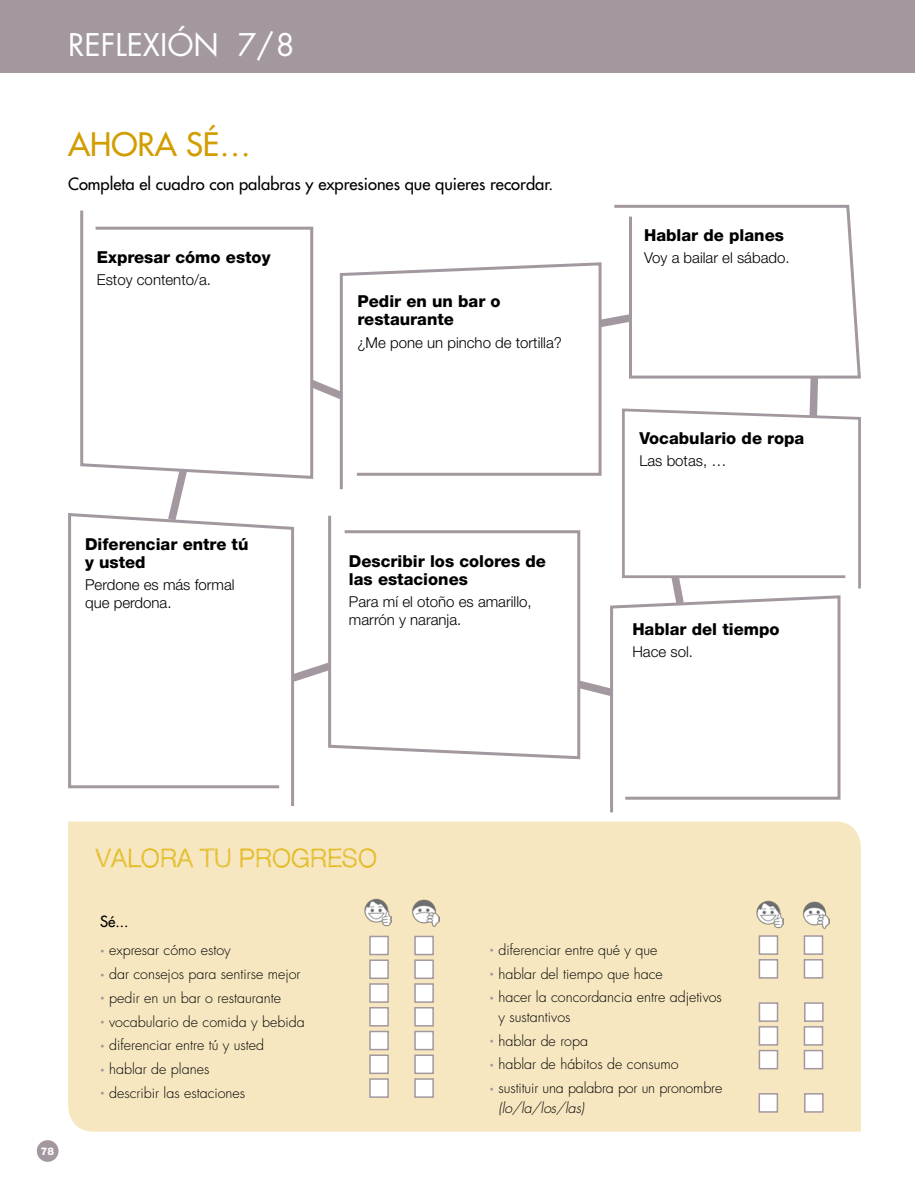
<style>
.page{position:relative;width:915px;height:1191px;background:#fff}
.page>*{position:absolute;margin:0;border:0;box-sizing:border-box;transform-origin:0 0}
.t1{font:500 31.5px "Futura Std";color:#d29d00}
.t2{font:30.45px "Futura Std";color:#fff}
.t3{font:300 25.5px "Sketchetik";color:#e0b100}
.t4{font:800 16.5px/18px "Helvetica Neue LT Std";color:#000}
.t5{font:500 16.5px "Futura Std";color:#000}
.t6{font:300 15px/18px "Helvetica Neue LT Std";color:#000}
.t7{font:500 15px "Futura Std";color:#000}
.t8{font:300 14.25px/19.5px "Futura Std";color:#000}
.t9{font:800 10.5px "Helvetica Neue LT Std";color:#fff}
.s1{font-size:7.5px;color:#a3989f}
.s2{font-style:italic}
</style>
<div class="page">
<div style="left:37px;top:1140px;width:21px;height:21px;background:#a3989f;border-radius:50%"></div>
<div style="left:68px;top:821px;width:792px;height:310px;background:#f6e7c0"></div>
<img style="left:361px;top:897px;width:31px;height:30px">
<img style="left:410px;top:897px;width:29px;height:30px">
<div style="left:369px;top:935px;width:19px;height:20px;background:#fff;border:2px solid #a3989f"></div>
<div style="left:414px;top:935px;width:19px;height:20px;background:#fff;border:2px solid #a3989f"></div>
<div style="left:369px;top:959px;width:19px;height:20px;background:#fff;border:2px solid #a3989f"></div>
<div style="left:414px;top:959px;width:19px;height:20px;background:#fff;border:2px solid #a3989f"></div>
<div style="left:369px;top:983px;width:19px;height:19px;background:#fff;border:2px solid #a3989f"></div>
<div style="left:414px;top:983px;width:19px;height:19px;background:#fff;border:2px solid #a3989f"></div>
<div style="left:369px;top:1007px;width:19px;height:19px;background:#fff;border:2px solid #a3989f"></div>
<div style="left:414px;top:1007px;width:19px;height:19px;background:#fff;border:2px solid #a3989f"></div>
<div style="left:369px;top:1030px;width:19px;height:20px;background:#fff;border:2px solid #a3989f"></div>
<div style="left:414px;top:1030px;width:19px;height:20px;background:#fff;border:2px solid #a3989f"></div>
<div style="left:369px;top:1054px;width:19px;height:20px;background:#fff;border:2px solid #a3989f"></div>
<div style="left:414px;top:1054px;width:19px;height:20px;background:#fff;border:2px solid #a3989f"></div>
<div style="left:369px;top:1078px;width:19px;height:19px;background:#fff;border:2px solid #a3989f"></div>
<div style="left:414px;top:1078px;width:19px;height:19px;background:#fff;border:2px solid #a3989f"></div>
<div style="left:758px;top:935px;width:20px;height:20px;background:#fff;border:2px solid #a3989f"></div>
<div style="left:803px;top:935px;width:20px;height:20px;background:#fff;border:2px solid #a3989f"></div>
<div style="left:758px;top:959px;width:20px;height:19px;background:#fff;border:2px solid #a3989f"></div>
<div style="left:803px;top:959px;width:20px;height:19px;background:#fff;border:2px solid #a3989f"></div>
<div style="left:758px;top:1002px;width:20px;height:20px;background:#fff;border:2px solid #a3989f"></div>
<div style="left:803px;top:1002px;width:20px;height:20px;background:#fff;border:2px solid #a3989f"></div>
<div style="left:758px;top:1026px;width:20px;height:19px;background:#fff;border:2px solid #a3989f"></div>
<div style="left:803px;top:1026px;width:20px;height:19px;background:#fff;border:2px solid #a3989f"></div>
<div style="left:758px;top:1049px;width:20px;height:20px;background:#fff;border:2px solid #a3989f"></div>
<div style="left:803px;top:1049px;width:20px;height:20px;background:#fff;border:2px solid #a3989f"></div>
<div style="left:758px;top:1093px;width:19px;height:19px;background:#fff;border:2px solid #a3989f"></div>
<div style="left:803px;top:1093px;width:20px;height:19px;background:#fff;border:2px solid #a3989f"></div>
<img style="left:752px;top:899px;width:31px;height:30px">
<img style="left:799px;top:899px;width:30px;height:30px">
<div style="left:0;top:0;width:914px;height:72px;background:#a3989f"></div>
<svg style="left:314px;top:380px;width:24px;height:19px"></svg>
<svg style="left:581px;top:681px;width:27px;height:15px"></svg>
<svg style="left:295px;top:663px;width:31px;height:19px"></svg>
<svg style="left:80px;top:210px;width:234px;height:269px"></svg>
<svg style="left:622px;top:408px;width:239px;height:181px"></svg>
<svg style="left:68px;top:513px;width:227px;height:293px"></svg>
<svg style="left:608px;top:595px;width:233px;height:218px"></svg>
<svg style="left:326px;top:515px;width:255px;height:245px"></svg>
<svg style="left:338px;top:262px;width:264px;height:228px"></svg>
<svg style="left:614px;top:204px;width:247px;height:175px"></svg>
<svg style="left:163px;top:461px;width:29px;height:67px"></svg>
<svg style="left:805px;top:369px;width:16px;height:55px"></svg>
<svg style="left:666px;top:567px;width:22px;height:45px"></svg>
<svg style="left:590px;top:309px;width:49px;height:23px"></svg>
<h2 class="t2" style="left:68px;top:25px;width:228px">REFLEXIÓN 7/8</h2>
<h1 class="t1" style="left:68px;top:124px;width:184px">AHORA SÉ…</h1>
<p class="t5" style="left:68px;top:173px;width:486px">Completa el cuadro con palabras y expresiones que quieres recordar.</p>
<p class="t4" style="left:97px;top:248px;width:175px">Expresar cómo estoy</p>
<p class="t6" style="left:97px;top:270px;width:116px">Estoy contento/a.</p>
<p class="t4" style="left:85px;top:535px;width:165px">Diferenciar entre tú y usted</p>
<p class="t6" style="left:85px;top:575px;width:151px">Perdone es más formal que perdona.</p>
<p class="t4" style="left:357px;top:292px;width:145px">Pedir en un bar o restaurante</p>
<p class="t6" style="left:357px;top:333px;width:206px">¿Me pone un pincho de tortilla?</p>
<p class="t4" style="left:349px;top:552px;width:198px">Describir los colores de las estaciones</p>
<p class="t6" style="left:349px;top:592px;width:184px">Para mí el otoño es amarillo, marrón y naranja.</p>
<p class="t4" style="left:644px;top:226px;width:141px">Hablar de planes</p>
<p class="t6" style="left:644px;top:248px;width:147px">Voy a bailar el sábado.</p>
<p class="t4" style="left:639px;top:428px;width:166px">Vocabulario de ropa</p>
<p class="t6" style="left:639px;top:451px;width:88px">Las botas, …</p>
<p class="t4" style="left:632px;top:620px;width:148px">Hablar del tiempo</p>
<p class="t6" style="left:632px;top:642px;width:62px">Hace sol.</p>
<p class="t9" style="left:41px;top:1144px;width:15px">78</p>
<h3 class="t3" style="left:96px;top:842px;width:282px">VALORA TU PROGRESO</h3>
<p class="t7" style="left:100px;top:912px;width:30px">Sé...</p>
<p class="t8" style="left:100px;top:940px;width:132px"><span class="s1">•</span> expresar cómo estoy</p>
<p class="t8" style="left:100px;top:964px;width:202px"><span class="s1">•</span> dar consejos para sentirse mejor</p>
<p class="t8" style="left:100px;top:988px;width:182px"><span class="s1">•</span> pedir en un bar o restaurante</p>
<p class="t8" style="left:100px;top:1012px;width:206px"><span class="s1">•</span> vocabulario de comida y bebida</p>
<p class="t8" style="left:100px;top:1035px;width:166px"><span class="s1">•</span> diferenciar entre tú y usted</p>
<p class="t8" style="left:100px;top:1059px;width:111px"><span class="s1">•</span> hablar de planes</p>
<p class="t8" style="left:100px;top:1083px;width:147px"><span class="s1">•</span> describir las estaciones</p>
<p class="t8" style="left:489px;top:940px;width:169px"><span class="s1">•</span> diferenciar entre qué y que</p>
<p class="t8" style="left:489px;top:964px;width:175px"><span class="s1">•</span> hablar del tiempo que hace</p>
<p class="t8" style="left:498px;top:987px;width:225px;text-indent:-9px"><span class="s1">•</span> hacer la concordancia entre adjetivos y sustantivos</p>
<p class="t8" style="left:489px;top:1031px;width:100px"><span class="s1">•</span> hablar de ropa</p>
<p class="t8" style="left:489px;top:1054px;width:191px"><span class="s1">•</span> hablar de hábitos de consumo</p>
<p class="t8" style="left:498px;top:1078px;width:225px;text-indent:-9px"><span class="s1">•</span> sustituir una palabra por un pronombre <span class="s2">(lo/la/los/las)</span></p>
</div>
